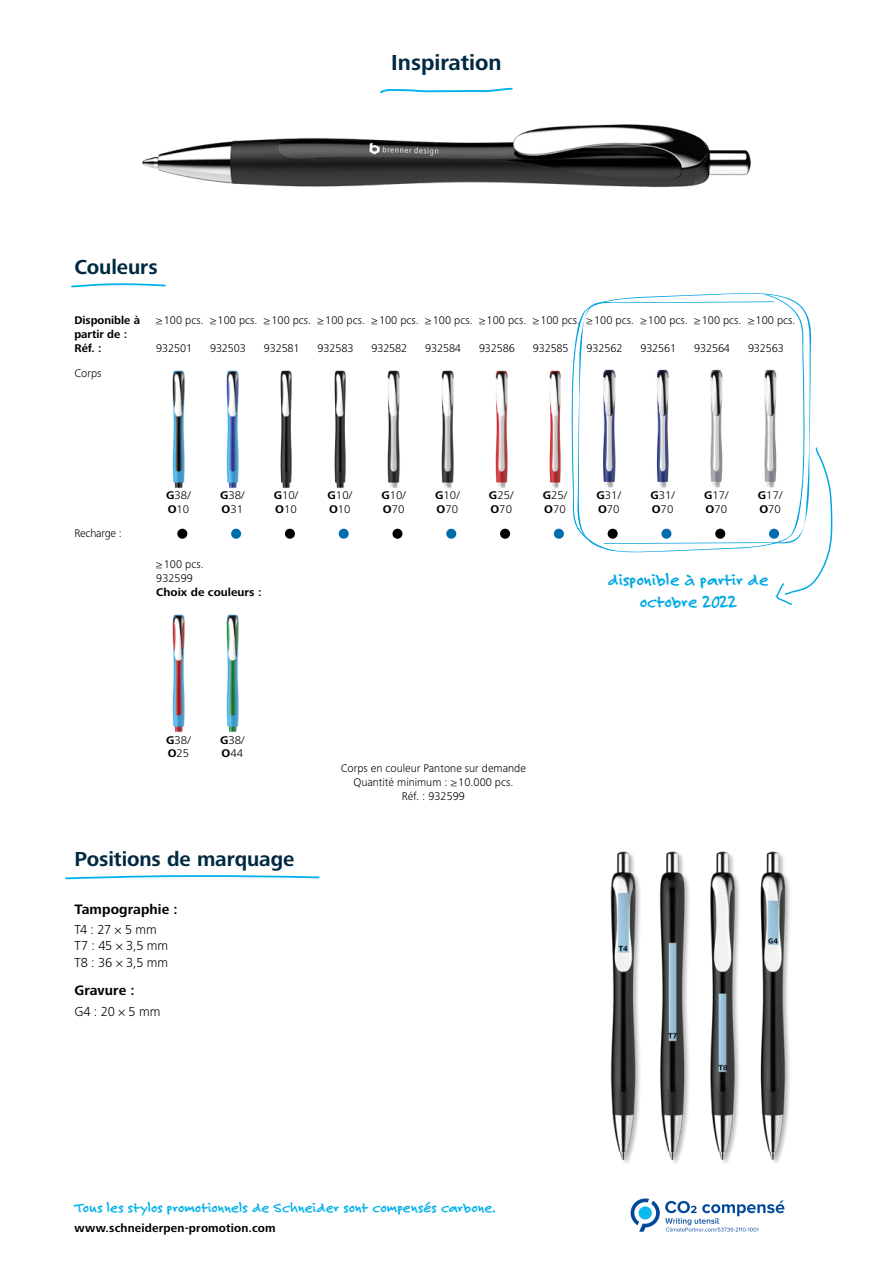
<style>
.page{position:relative;width:893px;height:1263px;background:#fff}
.page>*{position:absolute;margin:0;border:0;box-sizing:border-box;transform-origin:0 0}
.t1{font:700 22.5px "Frutiger Next LTW1 G";color:#002942}
.t2{font:700 21px "Frutiger Next LTW1 G";letter-spacing:-.005em;color:#002942}
.t3{font:700 18px/21.6px "Felt Tip Roman";color:#00a8e3;text-align:center}
.t4{font:700 15px "Felt Tip Roman";color:#00b2eb}
.t5{font:700 14.1px "Frutiger Next LTW1 G";letter-spacing:.005em;color:#000}
.t6{font:300 13.5px/16.2px "Frutiger Next LTW1 G";letter-spacing:-.005em;color:#000}
.t7{font:700 12px "Frutiger Next LTW1 G";letter-spacing:.015em;color:#000}
.t8{font:300 11.55px/13.8px "Frutiger Next LTW1 G";color:#000}
.t9{font:300 11.55px/13.8px "Frutiger Next LTW1 G";color:#000;scale:1.04 1}
.t10{font:700 11.55px/13.8px "Frutiger Next LTW1 G";color:#000}
.t11{font:700 11.55px "Frutiger Next LTW1 G";color:#000;scale:1.04 1}
.t12{font:300 11.55px "Frutiger Next LTW1 G";letter-spacing:-.02em;color:#000}
.s1{font-weight:700}
</style>
<div class="page">
<img style="left:172px;top:370px;width:13px;height:118px">
<img style="left:226px;top:370px;width:13px;height:118px">
<img style="left:280px;top:370px;width:12px;height:118px">
<img style="left:334px;top:370px;width:12px;height:118px">
<img style="left:387px;top:370px;width:13px;height:118px">
<img style="left:441px;top:370px;width:13px;height:118px">
<img style="left:495px;top:370px;width:13px;height:118px">
<img style="left:549px;top:370px;width:12px;height:118px">
<div style="left:177px;top:529px;width:10px;height:10px;background:#000;border-radius:50%"></div>
<div style="left:231px;top:529px;width:10px;height:10px;background:#006dac;border-radius:50%"></div>
<div style="left:285px;top:529px;width:10px;height:10px;background:#000;border-radius:50%"></div>
<div style="left:339px;top:529px;width:10px;height:10px;background:#006dac;border-radius:50%"></div>
<div style="left:392px;top:529px;width:10px;height:10px;background:#000;border-radius:50%"></div>
<div style="left:446px;top:529px;width:10px;height:10px;background:#006dac;border-radius:50%"></div>
<div style="left:500px;top:529px;width:10px;height:10px;background:#000;border-radius:50%"></div>
<div style="left:554px;top:529px;width:10px;height:10px;background:#006dac;border-radius:50%"></div>
<img style="left:172px;top:614px;width:13px;height:118px">
<img style="left:226px;top:614px;width:13px;height:118px">
<svg style="left:631px;top:1198px;width:153px;height:34px"></svg>
<svg style="left:380px;top:87px;width:133px;height:7px"></svg>
<img style="left:142px;top:124px;width:609px;height:64px">
<svg style="left:71px;top:283px;width:95px;height:5px"></svg>
<img style="left:610px;top:851px;width:180px;height:312px">
<svg style="left:571px;top:293px;width:241px;height:154px"></svg>
<svg style="left:572px;top:294px;width:233px;height:259px"></svg>
<svg style="left:776px;top:446px;width:57px;height:159px"></svg>
<svg style="left:65px;top:875px;width:255px;height:5px"></svg>
<h2 class="t2" style="left:74px;top:255px;width:85px">Couleurs</h2>
<h1 class="t1" style="left:391px;top:50px;width:112px">Inspiration</h1>
<p class="t10" style="left:74px;top:314px;width:67px">Disponible à partir de :</p>
<p class="t8" style="left:156px;top:313px;width:641px">≥100 pcs. ≥100 pcs. ≥100 pcs. ≥100 pcs. ≥100 pcs. ≥100 pcs. ≥100 pcs. ≥100 pcs. ≥100 pcs. ≥100 pcs. ≥100 pcs. ≥100 pcs.</p>
<p class="t10" style="left:74px;top:342px;width:29px">Réf. :</p>
<p class="t8" style="left:156px;top:341px;width:37px">932501</p>
<p class="t8" style="left:210px;top:341px;width:37px">932503</p>
<p class="t8" style="left:264px;top:341px;width:37px">932581</p>
<p class="t8" style="left:318px;top:341px;width:37px">932583</p>
<p class="t8" style="left:371px;top:341px;width:37px">932582</p>
<p class="t8" style="left:425px;top:341px;width:37px">932584</p>
<p class="t8" style="left:479px;top:341px;width:37px">932586</p>
<p class="t8" style="left:533px;top:341px;width:37px">932585</p>
<p class="t8" style="left:587px;top:341px;width:37px">932562</p>
<p class="t8" style="left:640px;top:341px;width:37px">932561</p>
<p class="t8" style="left:694px;top:341px;width:37px">932564</p>
<p class="t8" style="left:748px;top:341px;width:37px">932563</p>
<p class="t8" style="left:74px;top:367px;width:29px">Corps</p>
<p class="t12" style="left:74px;top:527px;width:49px">Recharge :</p>
<p class="t9" style="left:166px;top:489px;width:25px"><span class="s1">G</span>38/<br><span class="s1">O</span>10</p>
<p class="t9" style="left:220px;top:489px;width:25px"><span class="s1">G</span>38/<br><span class="s1">O</span>31</p>
<p class="t9" style="left:274px;top:489px;width:25px"><span class="s1">G</span>10/<br><span class="s1">O</span>10</p>
<p class="t9" style="left:328px;top:489px;width:25px"><span class="s1">G</span>10/<br><span class="s1">O</span>10</p>
<p class="t9" style="left:381px;top:489px;width:25px"><span class="s1">G</span>10/<br><span class="s1">O</span>70</p>
<p class="t9" style="left:435px;top:489px;width:25px"><span class="s1">G</span>10/<br><span class="s1">O</span>70</p>
<p class="t9" style="left:489px;top:489px;width:25px"><span class="s1">G</span>25/<br><span class="s1">O</span>70</p>
<p class="t9" style="left:543px;top:489px;width:25px"><span class="s1">G</span>25/<br><span class="s1">O</span>70</p>
<p class="t9" style="left:596px;top:489px;width:25px"><span class="s1">G</span>31/<br><span class="s1">O</span>70</p>
<p class="t9" style="left:650px;top:489px;width:25px"><span class="s1">G</span>31/<br><span class="s1">O</span>70</p>
<p class="t9" style="left:704px;top:489px;width:25px"><span class="s1">G</span>17/<br><span class="s1">O</span>70</p>
<p class="t9" style="left:758px;top:489px;width:25px"><span class="s1">G</span>17/<br><span class="s1">O</span>70</p>
<p class="t8" style="left:156px;top:556px;width:49px;line-height:14.4px">≥100 pcs.<br>932599</p>
<p class="t11" style="left:156px;top:586px;width:103px">Choix de couleurs :</p>
<h3 class="t3" style="left:608px;top:569px;width:163px">disponible à partir de octobre 2022</h3>
<p class="t9" style="left:166px;top:733px;width:25px"><span class="s1">G</span>38/<br><span class="s1">O</span>25</p>
<p class="t9" style="left:220px;top:733px;width:25px"><span class="s1">G</span>38/<br><span class="s1">O</span>44</p>
<p class="t8" style="left:341px;top:761px;width:187px;text-align:center">Corps en couleur Pantone sur demande<br>Quantité minimum : ≥10.000 pcs.<br>Réf. : 932599</p>
<h2 class="t2" style="left:74px;top:847px;width:221px">Positions de marquage</h2>
<p class="t5" style="left:74px;top:901px;width:105px">Tampographie :</p>
<p class="t6" style="left:74px;top:921px;width:95px">T4 : 27 × 5 mm<br>T7 : 45 × 3,5 mm<br>T8 : 36 × 3,5 mm</p>
<p class="t5" style="left:74px;top:982px;width:62px">Gravure :</p>
<p class="t6" style="left:74px;top:1003px;width:87px">G4 : 20 × 5 mm</p>
<p class="t4" style="left:74px;top:1198px;width:423px">Tous les stylos promotionnels de Schneider sont compensés carbone.</p>
<p class="t7" style="left:74px;top:1221px;width:203px">www.schneiderpen-promotion.com</p>
</div>
